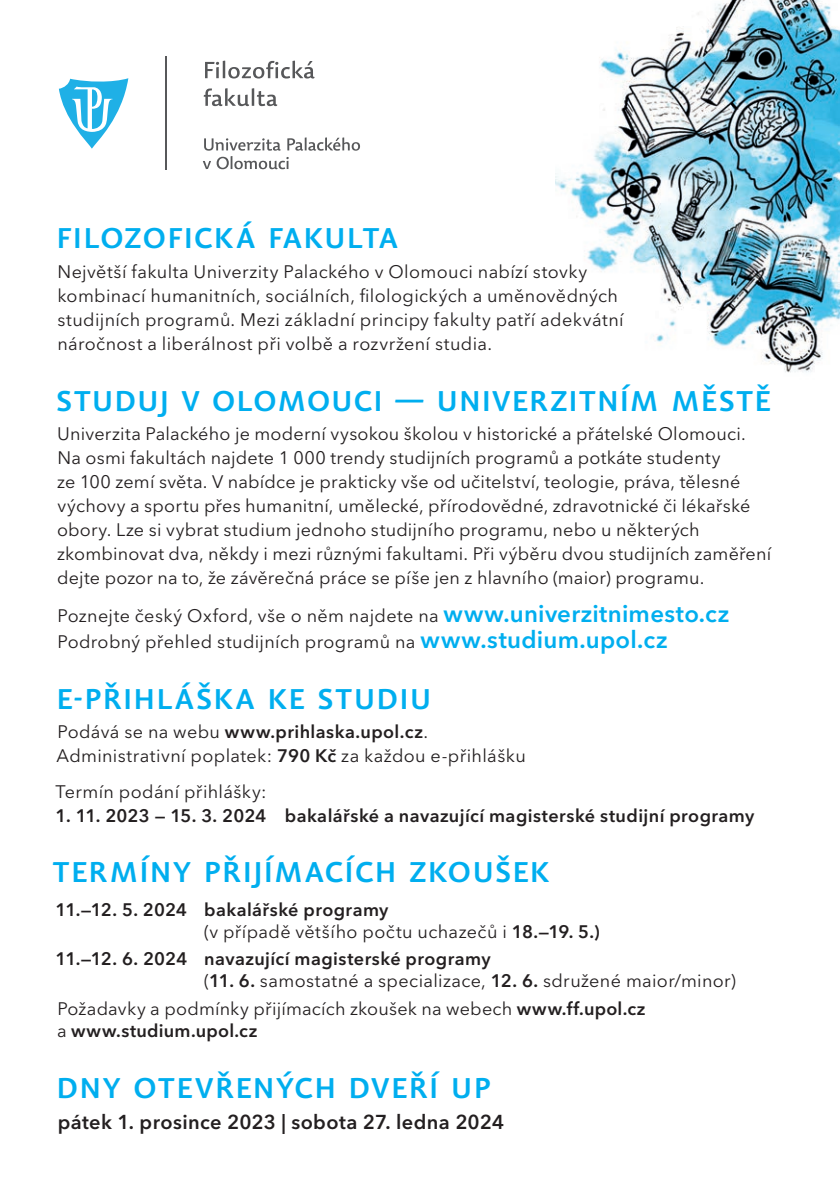
<style>
.page{position:relative;width:840px;height:1191px;background:#fff}
.page>*{position:absolute;margin:0;border:0;box-sizing:border-box;transform-origin:0 0}
.t1{font:600 28px "Dederon SLOT";letter-spacing:.065em;color:#00aeef}
.t2{font:600 20px "Avenir Next LT Pro";letter-spacing:.02em;color:#231f20}
.t3{font:18px/24px "Avenir Next LT Pro";letter-spacing:.015em;color:#231f20}
.t4{font:600 18px/22px "Avenir Next LT Pro";letter-spacing:.025em;color:#231f20}
.s1{font-weight:600;font-size:24px;color:#00aeef}
.s2{font-weight:600}
.s3{font-weight:400}
</style>
<div class="page">
<img style="left:555px;top:0;width:284px;height:373px">
<hr style="left:165px;top:57px;width:1px;height:113px;background:#57585a">
<svg style="left:205px;top:61px;width:110px;height:18px"></svg>
<svg style="left:203px;top:88px;width:74px;height:18px"></svg>
<svg style="left:59px;top:78px;width:69px;height:71px"></svg>
<svg style="left:203px;top:137px;width:157px;height:32px"></svg>
<h1 class="t1" style="left:57px;top:221px;width:342px">FILOZOFICKÁ FAKULTA</h1>
<p class="t3" style="left:57px;top:260px;width:567px">Největší fakulta Univerzity Palackého v Olomouci nabízí stovky kombinací humanitních, sociálních, filologických a uměnovědných studijních programů. Mezi základní principy fakulty patří adekvátní náročnost a liberálnost při volbě a rozvržení studia.</p>
<h1 class="t1" style="left:57px;top:384px;width:714px">STUDUJ V OLOMOUCI — UNIVERZITNÍM MĚSTĚ</h1>
<p class="t3" style="left:57px;top:422px;width:715px">Univerzita Palackého je moderní vysokou školou v historické a přátelské Olomouci.<br>Na osmi fakultách najdete 1 000 trendy studijních programů a potkáte studenty<br>ze 100 zemí světa. V nabídce je prakticky vše od učitelství, teologie, práva, tělesné výchovy a sportu přes humanitní, umělecké, přírodovědné, zdravotnické či lékařské obory. Lze si vybrat studium jednoho studijního programu, nebo u některých zkombinovat dva, někdy i mezi různými fakultami. Při výběru dvou studijních zaměření dejte pozor na to, že závěrečná práce se píše jen z hlavního (maior) programu.</p>
<p class="t3" style="left:57px;top:602px;width:673px;line-height:26px">Poznejte český Oxford, vše o něm najdete na <span class="s1">www.univerzitnimesto.cz<br></span>Podrobný přehled studijních programů na <span class="s1">www.studium.upol.cz</span></p>
<h1 class="t1" style="left:57px;top:681px;width:375px">E-PŘIHLÁŠKA KE STUDIU</h1>
<p class="t3" style="left:56px;top:720px;width:470px">Podává se na webu <span class="s2">www.prihlaska.upol.cz</span>.<br>Administrativní poplatek: <span class="s2">790 Kč</span> za každou e-přihlášku</p>
<p class="t3" style="left:55px;top:779px;width:212px">Termín podání přihlášky:</p>
<p class="t4" style="left:56px;top:804px;width:700px">1. 11. 2023 — 15. 3. 2024 bakalářské a navazující magisterské studijní programy</p>
<h1 class="t1" style="left:53px;top:855px;width:497px">TERMÍNy PŘIJÍMACÍCH ZKOUŠEK</h1>
<p class="t4" style="left:204px;top:898px;width:397px;text-indent:-149px">11.—12. 5. 2024 bakalářské programy<br><span class="s3">(v případě většího počtu uchazečů i</span> 18.—19. 5.)</p>
<p class="t4" style="left:204px;top:948px;width:533px;text-indent:-149px">11.—12. 6. 2024 navazující magisterské programy<br><span class="s3">(</span>11. 6. <span class="s3">samostatné a specializace,</span> 12. 6. <span class="s3">sdružené maior/minor)</span></p>
<p class="t3" style="left:57px;top:997px;width:589px;line-height:22px">Požadavky a podmínky přijímacích zkoušek na webech <span class="s2">www.ff.upol.cz </span>a <span class="s2">www.studium.upol.cz</span></p>
<h1 class="t1" style="left:57px;top:1070px;width:435px">DNy OTEVŘENÝCH DVEŘÍ UP</h1>
<p class="t2" style="left:58px;top:1110px;width:448px">pátek 1. prosince 2023 | sobota 27. ledna 2024</p>
</div>
